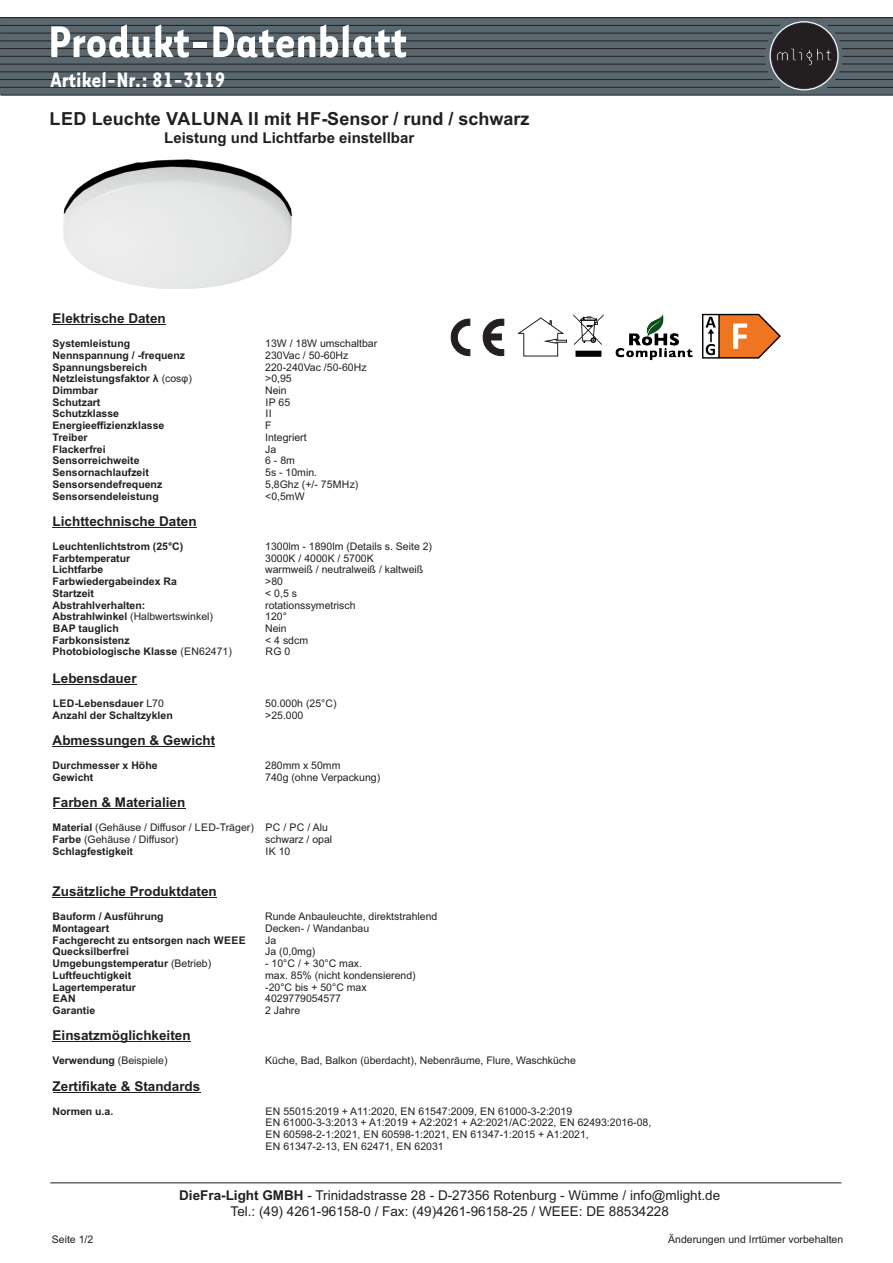
<style>
.page{position:relative;width:893px;height:1263px;background:#fff}
.page>*{position:absolute;margin:0;border:0;box-sizing:border-box;transform-origin:0 0}
.t1{font:700 51.15px "Tarzana Narrow";color:#fff}
.t2{font:700 24px "Tarzana Narrow";color:#fff}
.t3{font:700 18px "Arial";color:#231f20}
.t4{font:700 15px "Arial";color:#231f20}
.t5{font:700 13.5px "Arial";color:#231f20}
.t6{font:13.5px/15.1px "Arial";color:#231f20;text-align:center}
.t7{font:10.5px/11.7px "Arial";color:#231f20}
.t8{font:700 10.5px "Arial";color:#231f20}
.s1{font-weight:400}
.s2{font-weight:700}
</style>
<div class="page">
<hr style="left:53px;top:324px;width:113px;height:1px;background:#231f20">
<hr style="left:53px;top:527px;width:144px;height:1px;background:#231f20">
<hr style="left:53px;top:684px;width:84px;height:1px;background:#231f20">
<hr style="left:53px;top:746px;width:162px;height:1px;background:#231f20">
<hr style="left:53px;top:808px;width:132px;height:1px;background:#231f20">
<hr style="left:53px;top:897px;width:164px;height:1px;background:#231f20">
<hr style="left:53px;top:1041px;width:138px;height:1px;background:#231f20">
<hr style="left:53px;top:1092px;width:147px;height:1px;background:#231f20">
<hr style="left:50px;top:1182px;width:791px;height:1px;background:#231f20">
<svg style="left:451px;top:319px;width:53px;height:37px"></svg>
<img style="left:615px;top:314px;width:78px;height:47px">
<div style="left:523px;top:333px;width:35px;height:23px;border:1px solid #231f20"></div>
<svg style="left:517px;top:317px;width:50px;height:27px"></svg>
<img style="left:574px;top:314px;width:30px;height:43px">
<div style="left:0;top:17px;width:893px;height:78px;background:#5a676e"></div>
<svg style="left:0;top:95px;width:893px;height:1px"></svg>
<svg style="left:0;top:17px;width:893px;height:72px"></svg>
<div style="left:769px;top:21px;width:70px;height:69px;border:1px solid #fff;border-radius:50%"></div>
<img style="left:63px;top:159px;width:230px;height:130px">
<img style="left:703px;top:313px;width:77px;height:46px">
<h1 class="t1" style="left:48px;top:26px;width:360px">Produkt-Datenblatt</h1>
<h2 class="t2" style="left:51px;top:72px;width:176px">Artikel-Nr.: 81-3119</h2>
<h3 class="t3" style="left:49px;top:112px;width:481px">LED Leuchte VALUNA II mit HF-Sensor / rund / schwarz</h3>
<h3 class="t4" style="left:164px;top:132px;width:252px">Leistung und Lichtfarbe einstellbar</h3>
<p class="t5" style="left:53px;top:313px;width:115px">Elektrische Daten</p>
<p class="t8" style="left:53px;top:339px;width:79px">Systemleistung</p>
<p class="t7" style="left:265px;top:338px;width:114px">13W / 18W umschaltbar</p>
<p class="t8" style="left:53px;top:351px;width:134px">Nennspannung / -frequenz</p>
<p class="t7" style="left:265px;top:350px;width:85px">230Vac / 50-60Hz</p>
<p class="t8" style="left:53px;top:363px;width:96px">Spannungsbereich</p>
<p class="t7" style="left:265px;top:362px;width:103px">220-240Vac /50-60Hz</p>
<p class="t8" style="left:53px;top:375px;width:141px">Netzleistungsfaktor λ <span class="s1">(cosφ)</span></p>
<p class="t7" style="left:265px;top:374px;width:28px">&gt;0,95</p>
<p class="t8" style="left:53px;top:386px;width:47px">Dimmbar</p>
<p class="t7" style="left:265px;top:385px;width:23px">Nein</p>
<p class="t8" style="left:53px;top:398px;width:49px">Schutzart</p>
<p class="t7" style="left:265px;top:397px;width:26px">IP 65</p>
<p class="t8" style="left:53px;top:410px;width:68px">Schutzklasse</p>
<p class="t7" style="left:265px;top:409px;width:8px">II</p>
<p class="t8" style="left:53px;top:422px;width:113px">Energieeffizienzklasse</p>
<p class="t7" style="left:265px;top:421px;width:8px">F</p>
<p class="t8" style="left:53px;top:433px;width:37px">Treiber</p>
<p class="t7" style="left:265px;top:432px;width:43px">Integriert</p>
<p class="t8" style="left:53px;top:445px;width:55px">Flackerfrei</p>
<p class="t7" style="left:265px;top:444px;width:13px">Ja</p>
<p class="t8" style="left:53px;top:457px;width:88px">Sensorreichweite</p>
<p class="t7" style="left:265px;top:456px;width:31px">6 - 8m</p>
<p class="t8" style="left:53px;top:468px;width:98px">Sensornachlaufzeit</p>
<p class="t7" style="left:265px;top:468px;width:53px">5s - 10min.</p>
<p class="t8" style="left:53px;top:480px;width:111px">Sensorsendefrequenz</p>
<p class="t7" style="left:265px;top:479px;width:95px">5,8Ghz (+/- 75MHz)</p>
<p class="t8" style="left:53px;top:492px;width:108px">Sensorsendeleistung</p>
<p class="t7" style="left:265px;top:491px;width:41px">&lt;0,5mW</p>
<p class="t5" style="left:53px;top:516px;width:146px">Lichttechnische Daten</p>
<p class="t8" style="left:53px;top:542px;width:132px">Leuchtenlichtstrom (25°C)</p>
<p class="t7" style="left:265px;top:541px;width:168px">1300lm - 1890lm (Details s. Seite 2)</p>
<p class="t8" style="left:53px;top:554px;width:79px">Farbtemperatur</p>
<p class="t7" style="left:265px;top:553px;width:110px">3000K / 4000K / 5700K</p>
<p class="t8" style="left:53px;top:566px;width:52px">Lichtfarbe</p>
<p class="t7" style="left:265px;top:565px;width:160px">warmweiß / neutralweiß / kaltweiß</p>
<p class="t8" style="left:53px;top:577px;width:126px">Farbwiedergabeindex Ra</p>
<p class="t7" style="left:265px;top:576px;width:19px">&gt;80</p>
<p class="t8" style="left:53px;top:589px;width:43px">Startzeit</p>
<p class="t7" style="left:265px;top:588px;width:33px">&lt; 0,5 s</p>
<p class="t8" style="left:53px;top:601px;width:94px">Abstrahlverhalten:</p>
<p class="t7" style="left:265px;top:600px;width:92px">rotationssymetrisch</p>
<p class="t7" style="left:53px;top:612px;width:162px"><span class="s2">Abstrahlwinkel</span> (Halbwertswinkel)</p>
<p class="t7" style="left:265px;top:612px;width:23px">120°</p>
<p class="t8" style="left:53px;top:624px;width:68px">BAP tauglich</p>
<p class="t7" style="left:265px;top:623px;width:23px">Nein</p>
<p class="t8" style="left:53px;top:636px;width:79px">Farbkonsistenz</p>
<p class="t7" style="left:265px;top:635px;width:44px">&lt; 4 sdcm</p>
<p class="t8" style="left:53px;top:648px;width:181px">Photobiologische Klasse <span class="s1">(EN62471)</span></p>
<p class="t7" style="left:265px;top:647px;width:27px">RG 0</p>
<p class="t5" style="left:53px;top:673px;width:86px">Lebensdauer</p>
<p class="t8" style="left:53px;top:700px;width:113px">LED-Lebensdauer <span class="s1">L70</span></p>
<p class="t7" style="left:265px;top:699px;width:73px">50.000h (25°C)</p>
<p class="t8" style="left:53px;top:711px;width:122px">Anzahl der Schaltzyklen</p>
<p class="t7" style="left:265px;top:710px;width:40px">&gt;25.000</p>
<p class="t5" style="left:53px;top:735px;width:164px">Abmessungen &amp; Gewicht</p>
<p class="t8" style="left:53px;top:762px;width:107px">Durchmesser x Höhe</p>
<p class="t7" style="left:265px;top:761px;width:77px">280mm x 50mm</p>
<p class="t8" style="left:53px;top:773px;width:42px">Gewicht</p>
<p class="t7" style="left:265px;top:772px;width:116px">740g (ohne Verpackung)</p>
<p class="t5" style="left:53px;top:797px;width:134px">Farben &amp; Materialien</p>
<p class="t7" style="left:53px;top:823px;width:277px"><span class="s2">Material</span> (Gehäuse / Diffusor / LED-Träger) PC / PC / Alu<br><span class="s2">Farbe</span> (Gehäuse / Diffusor)</p>
<p class="t7" style="left:265px;top:834px;width:69px">schwarz / opal</p>
<p class="t8" style="left:53px;top:847px;width:82px">Schlagfestigkeit</p>
<p class="t7" style="left:265px;top:846px;width:27px">IK 10</p>
<p class="t5" style="left:53px;top:886px;width:166px">Zusätzliche Produktdaten</p>
<p class="t8" style="left:53px;top:912px;width:113px">Bauform / Ausführung</p>
<p class="t7" style="left:265px;top:912px;width:174px">Runde Anbauleuchte, direktstrahlend</p>
<p class="t8" style="left:53px;top:924px;width:58px">Montageart</p>
<p class="t7" style="left:265px;top:923px;width:106px">Decken- / Wandanbau</p>
<p class="t8" style="left:53px;top:936px;width:195px">Fachgerecht zu entsorgen nach WEEE</p>
<p class="t7" style="left:265px;top:935px;width:13px">Ja</p>
<p class="t8" style="left:53px;top:948px;width:78px">Quecksilberfrei</p>
<p class="t7" style="left:265px;top:947px;width:52px">Ja (0,0mg)</p>
<p class="t8" style="left:53px;top:959px;width:160px">Umgebungstemperatur <span class="s1">(Betrieb)</span></p>
<p class="t7" style="left:265px;top:958px;width:98px">- 10°C / + 30°C max.</p>
<p class="t8" style="left:53px;top:971px;width:80px">Luftfeuchtigkeit</p>
<p class="t7" style="left:265px;top:970px;width:152px">max. 85% (nicht kondensierend)</p>
<p class="t8" style="left:53px;top:983px;width:85px">Lagertemperatur</p>
<p class="t7" style="left:265px;top:982px;width:103px">-20°C bis + 50°C max</p>
<p class="t8" style="left:53px;top:995px;width:24px">EAN</p>
<p class="t7" style="left:265px;top:994px;width:77px">4029779054577</p>
<p class="t8" style="left:53px;top:1006px;width:44px">Garantie</p>
<p class="t7" style="left:265px;top:1005px;width:37px">2 Jahre</p>
<p class="t5" style="left:53px;top:1030px;width:140px">Einsatzmöglichkeiten</p>
<p class="t7" style="left:53px;top:1056px;width:116px"><span class="s2">Verwendung</span> (Beispiele)</p>
<p class="t7" style="left:265px;top:1056px;width:312px">Küche, Bad, Balkon (überdacht), Nebenräume, Flure, Waschküche</p>
<p class="t5" style="left:53px;top:1081px;width:149px">Zertifikate &amp; Standards</p>
<p class="t8" style="left:53px;top:1107px;width:62px">Normen u.a.</p>
<p class="t7" style="left:265px;top:1106px;width:387px">EN 55015:2019 + A11:2020, EN 61547:2009, EN 61000-3-2:2019<br>EN 61000-3-3:2013 + A1:2019 + A2:2021 + A2:2021/AC:2022, EN 62493:2016-08, EN 60598-2-1:2021, EN 60598-1:2021, EN 61347-1:2015 + A1:2021,<br>EN 61347-2-13, EN 62471, EN 62031</p>
<p class="t6" style="left:179px;top:1189px;width:543px"><span class="s2">DieFra-Light GMBH</span> - Trinidadstrasse 28 - D-27356 Rotenburg - Wümme / info@mlight.de<br>Tel.: (49) 4261-96158-0 / Fax: (49)4261-96158-25 / WEEE: DE 88534228</p>
<p class="t7" style="left:52px;top:1234px;width:43px">Seite 1/2</p>
<p class="t7" style="left:668px;top:1234px;width:177px">Änderungen und Irrtümer vorbehalten</p>
</div>
